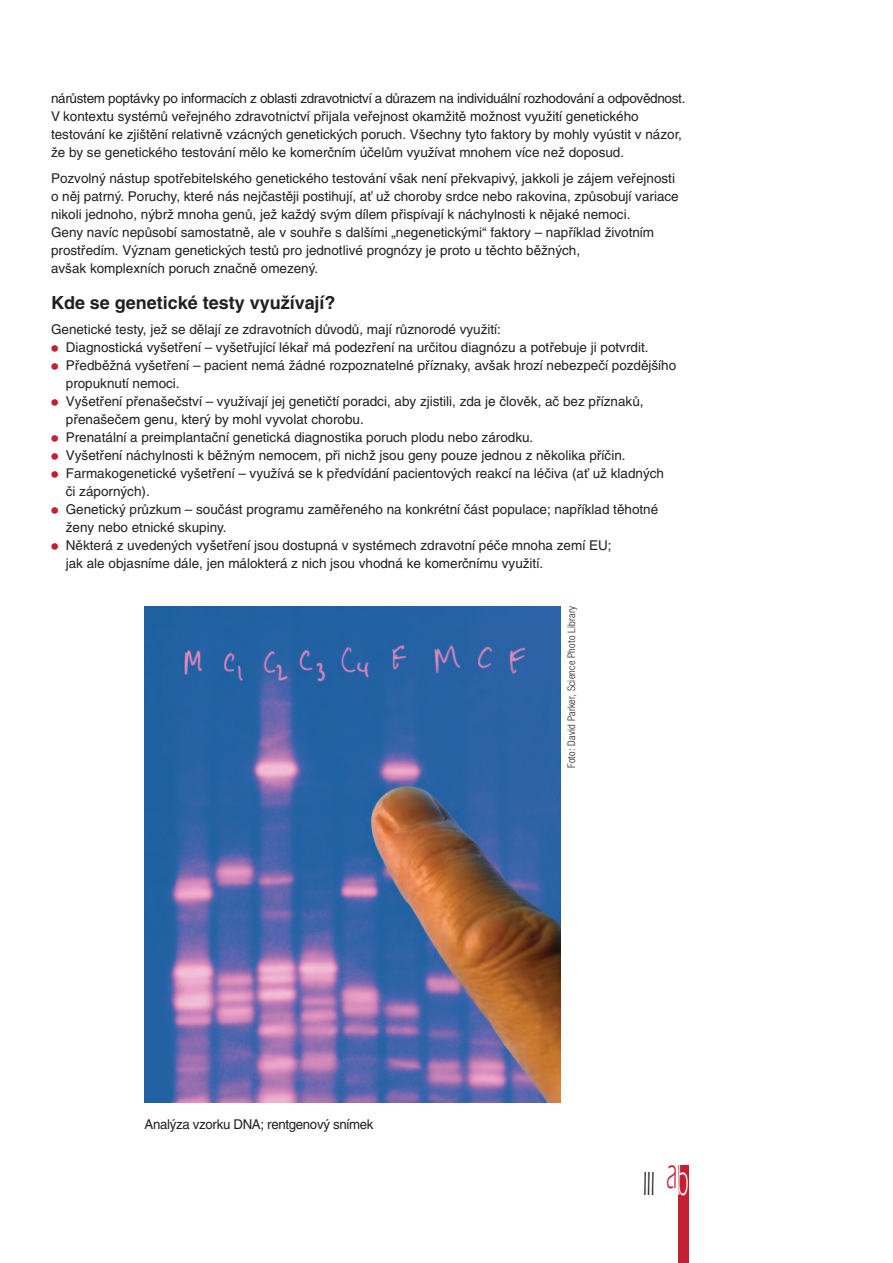
<style>
.page{position:relative;width:893px;height:1263px;background:#fff}
.page>*{position:absolute;margin:0;border:0;box-sizing:border-box;transform-origin:0 0}
.t1{font:34.5px "Itc Eras CE";color:#231f20;scale:.55 1}
.t2{font:700 18px "Helvetica CE";color:#231f20}
.t3{font:13.5px/18px "Helvetica CE";color:#231f20}
.t4{font:13.5px "Helvetica CE";letter-spacing:-.025em;color:#231f20}
.t5{font:300 condensed 10.5px "Helvetica NCE";letter-spacing:.025em;color:#231f20}
.s1{font-size:21px;color:#c42032}
.s2{font-size:45px;color:#fff}
</style>
<div class="page">
<div style="left:678px;top:1165px;width:11px;height:98px;background:#c42032"></div>
<img style="left:145px;top:606px;width:416px;height:496px">
<p class="t3" style="left:51px;top:91px;width:636px">nárůstem poptávky po informacích z oblasti zdravotnictví a důrazem na individuální rozhodování a odpovědnost.<br>V kontextu systémů veřejného zdravotnictví přijala veřejnost okamžitě možnost využití genetického testování ke zjištění relativně vzácných genetických poruch. Všechny tyto faktory by mohly vyústit v názor, že by se genetického testování mělo ke komerčním účelům využívat mnohem více než doposud.</p>
<p class="t3" style="left:51px;top:170px;width:629px">Pozvolný nástup spotřebitelského genetického testování však není překvapivý, jakkoli je zájem veřejnosti o něj patrný. Poruchy, které nás nejčastěji postihují, ať už choroby srdce nebo rakovina, způsobují variace nikoli jednoho, nýbrž mnoha genů, jež každý svým dílem přispívají k náchylnosti k nějaké nemoci.<br>Geny navíc nepůsobí samostatně, ale v souhře s dalšími „negenetickými“ faktory – například životním prostředím. Význam genetických testů pro jednotlivé prognózy je proto u těchto běžných,<br>avšak komplexních poruch značně omezený.</p>
<h2 class="t2" style="left:51px;top:296px;width:286px">Kde se genetické testy využívají?</h2>
<p class="t3" style="left:51px;top:322px;width:451px">Genetické testy, jež se dělají ze zdravotních důvodů, mají různorodé využití:</p>
<p class="t3" style="left:51px;top:340px;width:599px"><span class="s1">•</span> Diagnostická vyšetření – vyšetřující lékař má podezření na určitou diagnózu a potřebuje ji potvrdit.</p>
<p class="t3" style="left:66px;top:358px;width:612px;text-indent:-15px"><span class="s1">•</span> Předběžná vyšetření – pacient nemá žádné rozpoznatelné příznaky, avšak hrozí nebezpečí pozdějšího propuknutí nemoci.</p>
<p class="t3" style="left:66px;top:394px;width:579px;text-indent:-15px"><span class="s1">•</span> Vyšetření přenašečství – využívají jej genetičtí poradci, aby zjistili, zda je člověk, ač bez příznaků, přenašečem genu, který by mohl vyvolat chorobu.</p>
<p class="t3" style="left:51px;top:430px;width:484px"><span class="s1">•</span> Prenatální a preimplantační genetická diagnostika poruch plodu nebo zárodku.</p>
<p class="t3" style="left:51px;top:448px;width:576px"><span class="s1">•</span> Vyšetření náchylnosti k běžným nemocem, při nichž jsou geny pouze jednou z několika příčin.</p>
<p class="t3" style="left:66px;top:466px;width:600px;text-indent:-15px"><span class="s1">•</span> Farmakogenetické vyšetření – využívá se k předvídání pacientových reakcí na léčiva (ať už kladných či záporných).</p>
<p class="t3" style="left:66px;top:502px;width:594px;text-indent:-15px"><span class="s1">•</span> Genetický průzkum – součást programu zaměřeného na konkrétní část populace; například těhotné ženy nebo etnické skupiny.</p>
<p class="t3" style="left:66px;top:538px;width:547px;text-indent:-15px"><span class="s1">•</span> Některá z uvedených vyšetření jsou dostupná v systémech zdravotní péče mnoha zemí EU; jak ale objasníme dále, jen málokterá z nich jsou vhodná ke komerčnímu využití.</p>
<p class="t4" style="left:145px;top:1119px;width:230px">Analýza vzorku DNA; rentgenový snímek</p>
<p class="t5" style="left:565px;top:768px;width:164px;rotate:-90deg">Foto: David Parker, Science Photo Library</p>
<h1 class="t1" style="left:651px;top:1172px;width:70px">I <sup>a</sup><span class="s2">b</span></h1>
</div>
